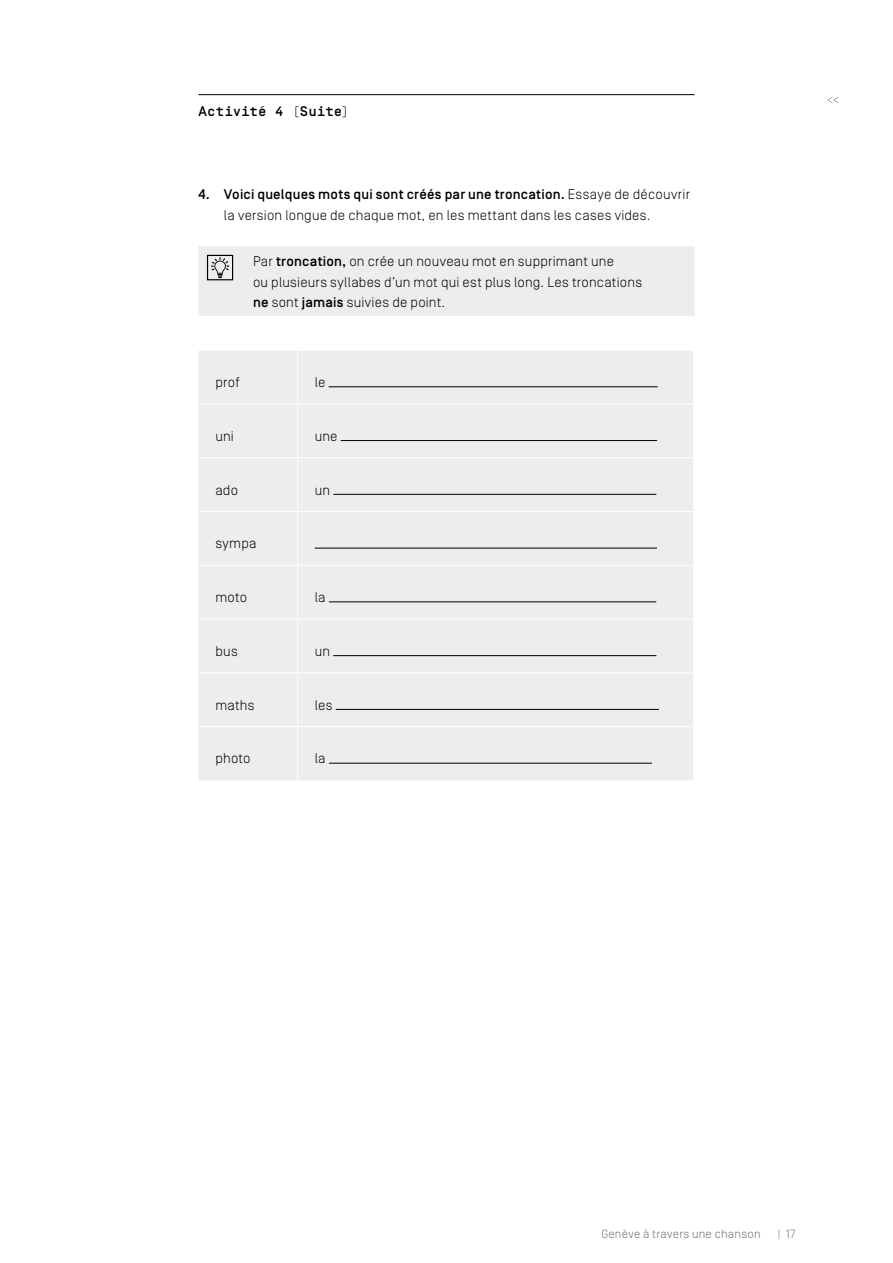
<style>
.page{position:relative;width:893px;height:1263px;background:#fff}
.page>*{position:absolute;margin:0;border:0;box-sizing:border-box;transform-origin:0 0}
.simplon_norm_light_9{font:300 13.95px/20.7px "Simplon Norm";letter-spacing:.015em;color:#000}
.simplon_mono_médium{font:500 13.95px "Simplon Mono";letter-spacing:.01em;color:#000}
.t1{font:300 12px "Simplon Norm";letter-spacing:.02em;color:#707172}
.s1{font-weight:500}
</style>
<div class="page">
<hr style="left:198px;top:94px;width:496px;height:1px;background:#000">
<div style="left:198px;top:246px;width:496px;height:70px;background:#eceded"></div>
<div style="left:198px;top:351px;width:495px;height:429px;background:#eceded"></div>
<hr style="left:297px;top:351px;width:1px;height:53px;background:#fff">
<hr style="left:198px;top:404px;width:100px;height:1px;background:#fff">
<hr style="left:298px;top:404px;width:395px;height:1px;background:#fff">
<hr style="left:297px;top:404px;width:1px;height:53px;background:#fff">
<hr style="left:198px;top:457px;width:100px;height:1px;background:#fff">
<hr style="left:298px;top:457px;width:395px;height:1px;background:#fff">
<hr style="left:297px;top:458px;width:1px;height:53px;background:#fff">
<hr style="left:198px;top:511px;width:100px;height:1px;background:#fff">
<hr style="left:298px;top:511px;width:395px;height:1px;background:#fff">
<hr style="left:297px;top:512px;width:1px;height:53px;background:#fff">
<hr style="left:297px;top:566px;width:1px;height:53px;background:#fff">
<hr style="left:297px;top:619px;width:1px;height:53px;background:#fff">
<hr style="left:297px;top:673px;width:1px;height:53px;background:#fff">
<hr style="left:297px;top:727px;width:1px;height:53px;background:#fff">
<hr style="left:198px;top:565px;width:100px;height:1px;background:#fff">
<hr style="left:298px;top:565px;width:395px;height:1px;background:#fff">
<hr style="left:198px;top:619px;width:100px;height:1px;background:#fff">
<hr style="left:298px;top:619px;width:395px;height:1px;background:#fff">
<hr style="left:198px;top:672px;width:100px;height:1px;background:#fff">
<hr style="left:298px;top:672px;width:395px;height:1px;background:#fff">
<hr style="left:198px;top:726px;width:100px;height:1px;background:#fff">
<hr style="left:298px;top:726px;width:395px;height:1px;background:#fff">
<hr style="left:329px;top:386px;width:329px;height:1px;background:#000">
<hr style="left:341px;top:440px;width:316px;height:1px;background:#000">
<hr style="left:333px;top:494px;width:323px;height:1px;background:#000">
<hr style="left:315px;top:548px;width:342px;height:1px;background:#000">
<hr style="left:329px;top:602px;width:327px;height:1px;background:#000">
<hr style="left:333px;top:655px;width:323px;height:1px;background:#000">
<hr style="left:336px;top:709px;width:323px;height:1px;background:#000">
<hr style="left:329px;top:763px;width:323px;height:1px;background:#000">
<p class="simplon_mono_médium" style="left:198px;top:104px;width:152px">Activité 4 (Suite)</p>
<p class="simplon_norm_light_9" style="left:224px;top:184px;width:468px;text-indent:-26px"><span class="s1">4. Voici quelques mots qui sont créés par une troncation.</span> Essaye de découvrir la version longue de chaque mot, en les mettant dans les cases vides.</p>
<p class="simplon_norm_light_9" style="left:253px;top:251px;width:391px">Par <span class="s1">troncation,</span> on crée un nouveau mot en supprimant une<br>ou plusieurs syllabes d’un mot qui est plus long. Les troncations <span class="s1">ne</span> sont <span class="s1">jamais</span> suivies de point.</p>
<p class="simplon_norm_light_9" style="left:215px;top:372px;width:26px">prof</p>
<p class="simplon_norm_light_9" style="left:315px;top:372px;width:12px">le</p>
<p class="simplon_norm_light_9" style="left:215px;top:426px;width:20px">uni</p>
<p class="simplon_norm_light_9" style="left:315px;top:426px;width:24px">une</p>
<p class="simplon_norm_light_9" style="left:215px;top:479px;width:24px">ado</p>
<p class="simplon_norm_light_9" style="left:315px;top:479px;width:17px">un</p>
<p class="simplon_norm_light_9" style="left:215px;top:533px;width:43px">sympa</p>
<p class="simplon_norm_light_9" style="left:215px;top:587px;width:33px">moto</p>
<p class="simplon_norm_light_9" style="left:315px;top:587px;width:12px">la</p>
<p class="simplon_norm_light_9" style="left:215px;top:641px;width:24px">bus</p>
<p class="simplon_norm_light_9" style="left:315px;top:641px;width:17px">un</p>
<p class="simplon_norm_light_9" style="left:215px;top:695px;width:41px">maths</p>
<p class="simplon_norm_light_9" style="left:315px;top:695px;width:19px">les</p>
<p class="simplon_norm_light_9" style="left:215px;top:748px;width:37px">photo</p>
<p class="simplon_norm_light_9" style="left:315px;top:748px;width:12px">la</p>
<p class="t1" style="left:827px;top:93px;width:14px">&lt;&lt;</p>
<p class="t1" style="left:601px;top:1227px;width:161px">Genève à travers une chanson</p>
<p class="t1" style="left:778px;top:1227px;width:19px">| 17</p>
</div>
